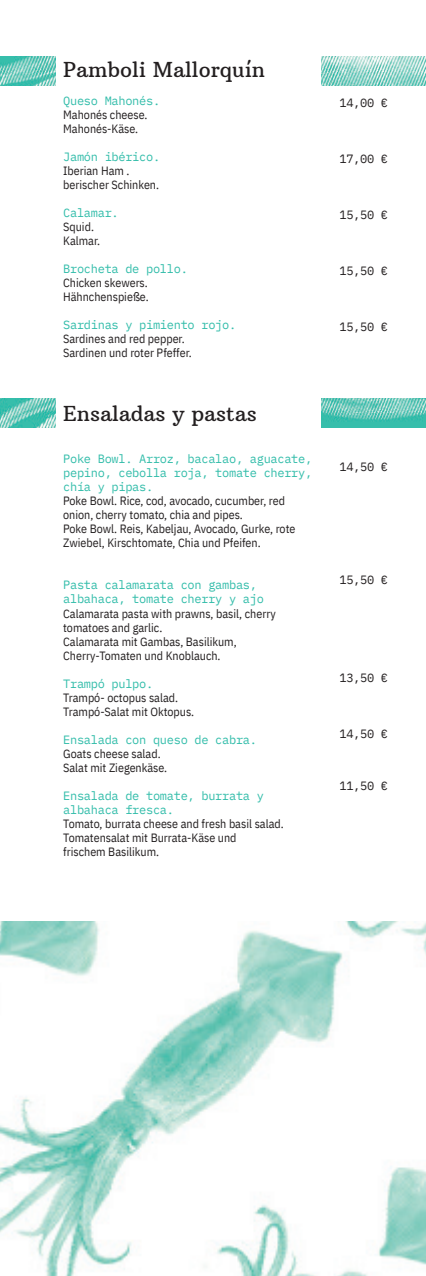
<style>
.page{position:relative;width:426px;height:1276px;background:#fff}
.page>*{position:absolute;margin:0;border:0;box-sizing:border-box;transform-origin:0 0}
.Título_sección{font:21px "Arbutus Slab";color:#231f20}
.idiomas{font:12px/14px "IBM Plex Sans Cond";color:#231f20}
.cast{font:12px "IBM Plex Mono";letter-spacing:-.025em;color:#33bdaa}
.idiomas-2{font:12px/14px "IBM Plex Mono";letter-spacing:-.025em;color:#33bdaa;text-align:justify}
.precios{font:12px "IBM Plex Mono";letter-spacing:-.025em;color:#231f20}
</style>
<div class="page">
<img style="left:0;top:56px;width:425px;height:29px">
<div style="left:56px;top:49px;width:264px;height:43px;background:#fff"></div>
<img style="left:1px;top:399px;width:424px;height:29px">
<div style="left:56px;top:391px;width:264px;height:43px;background:#fff"></div>
<img style="left:0;top:921px;width:425px;height:355px">
<p class="Título_sección" style="left:63px;top:57px;width:203px">Pamboli Mallorquín</p>
<p class="cast" style="left:63px;top:92px;width:98px">Queso Mahonés.</p>
<p class="idiomas" style="left:63px;top:107px;width:86px">Mahonés cheese.</p>
<p class="idiomas" style="left:63px;top:121px;width:76px">Mahonés-Käse.</p>
<p class="cast" style="left:63px;top:148px;width:98px">Jamón ibérico.</p>
<p class="idiomas" style="left:63px;top:163px;width:68px">Iberian Ham .</p>
<p class="idiomas" style="left:63px;top:177px;width:97px">berischer Schinken.</p>
<p class="cast" style="left:63px;top:204px;width:57px">Calamar.</p>
<p class="idiomas" style="left:63px;top:219px;width:32px">Squid.</p>
<p class="idiomas" style="left:63px;top:233px;width:38px">Kalmar.</p>
<p class="cast" style="left:63px;top:260px;width:126px">Brocheta de pollo.</p>
<p class="idiomas" style="left:63px;top:275px;width:86px">Chicken skewers.</p>
<p class="idiomas" style="left:63px;top:289px;width:87px">Hähnchenspieße.</p>
<p class="cast" style="left:63px;top:316px;width:174px">Sardinas y pimiento rojo.</p>
<p class="idiomas" style="left:63px;top:331px;width:123px">Sardines and red pepper.</p>
<p class="idiomas" style="left:63px;top:345px;width:130px">Sardinen und roter Pfeffer.</p>
<p class="Título_sección" style="left:63px;top:401px;width:195px">Ensaladas y pastas</p>
<p class="idiomas-2" style="left:63px;top:451px;width:250px">Poke Bowl. Arroz, bacalao, aguacate, pepino, cebolla roja, tomate cherry, chía y pipas.</p>
<p class="idiomas" style="left:63px;top:493px;width:223px">Poke Bowl. Rice, cod, avocado, cucumber, red onion, cherry tomato, chia and pipes.</p>
<p class="idiomas" style="left:63px;top:521px;width:233px">Poke Bowl. Reis, Kabeljau, Avocado, Gurke, rote<br>Zwiebel, Kirschtomate, Chia und Pfeifen.</p>
<p class="cast" style="left:63px;top:576px;width:195px">Pasta calamarata con gambas,</p>
<p class="cast" style="left:63px;top:590px;width:202px">albahaca, tomate cherry y ajo</p>
<p class="idiomas" style="left:63px;top:605px;width:214px">Calamarata pasta with prawns, basil, cherry</p>
<p class="idiomas" style="left:63px;top:619px;width:101px">tomatoes and garlic.</p>
<p class="idiomas" style="left:63px;top:633px;width:175px">Calamarata mit Gambas, Basilikum,</p>
<p class="idiomas" style="left:63px;top:647px;width:159px">Cherry-Tomaten und Knoblauch.</p>
<p class="cast" style="left:63px;top:674px;width:91px">Trampó pulpo.</p>
<p class="idiomas" style="left:63px;top:689px;width:116px">Trampó- octopus salad.</p>
<p class="idiomas" style="left:63px;top:703px;width:132px">Trampó-Salat mit Oktopus.</p>
<p class="cast" style="left:63px;top:730px;width:195px">Ensalada con queso de cabra.</p>
<p class="idiomas" style="left:63px;top:745px;width:99px">Goats cheese salad.</p>
<p class="idiomas" style="left:63px;top:759px;width:105px">Salat mit Ziegenkäse.</p>
<p class="cast" style="left:63px;top:786px;width:202px">Ensalada de tomate, burrata y</p>
<p class="cast" style="left:63px;top:800px;width:112px">albahaca fresca.</p>
<p class="idiomas" style="left:63px;top:815px;width:222px">Tomato, burrata cheese and fresh basil salad.</p>
<p class="idiomas" style="left:63px;top:829px;width:175px">Tomatensalat mit Burrata-Käse und</p>
<p class="idiomas" style="left:63px;top:843px;width:97px">frischem Basilikum.</p>
<p class="precios" style="left:339px;top:94px;width:50px">14,00 €</p>
<p class="precios" style="left:339px;top:150px;width:50px">17,00 €</p>
<p class="precios" style="left:339px;top:206px;width:50px">15,50 €</p>
<p class="precios" style="left:339px;top:262px;width:50px">15,50 €</p>
<p class="precios" style="left:339px;top:318px;width:50px">15,50 €</p>
<p class="precios" style="left:339px;top:458px;width:50px">14,50 €</p>
<p class="precios" style="left:339px;top:570px;width:50px">15,50 €</p>
<p class="precios" style="left:339px;top:668px;width:50px">13,50 €</p>
<p class="precios" style="left:339px;top:724px;width:50px">14,50 €</p>
<p class="precios" style="left:339px;top:776px;width:50px">11,50 €</p>
</div>
